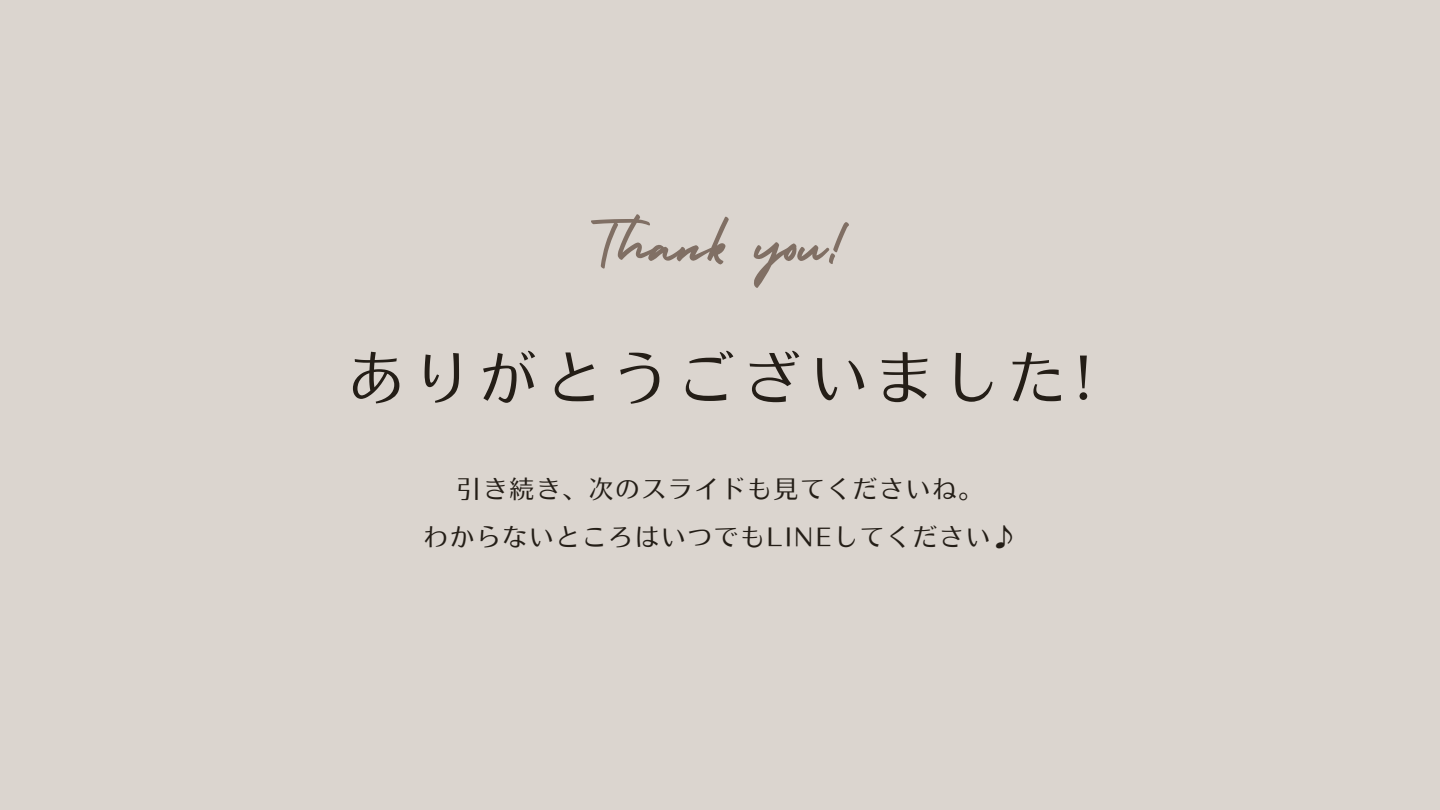
<style>
.page{position:relative;width:1440px;height:810px;background:#dbd5cf}
.page>*{position:absolute;margin:0;border:0;box-sizing:border-box;transform-origin:0 0}
.t1{font:72px "Holiday";color:#806f64}
.t2{font:56px "Nud Motoya Aporo Std W3";letter-spacing:.18em;color:#241e17}
.t3{font:24px "Nud Motoya Aporo Std W3";letter-spacing:.1em;color:#241e17}
</style>
<div class="page">
<h2 class="t1" style="left:589px;top:189px;width:264px">Thank you!</h2>
<h1 class="t2" style="left:348px;top:350px;width:745px">ありがとうございました!</h1>
<p class="t3" style="left:457px;top:477px;width:527px">引き続き、次のスライドも見てくださいね。</p>
<p class="t3" style="left:424px;top:525px;width:594px">わからないところはいつでもLINEしてください♪</p>
</div>
